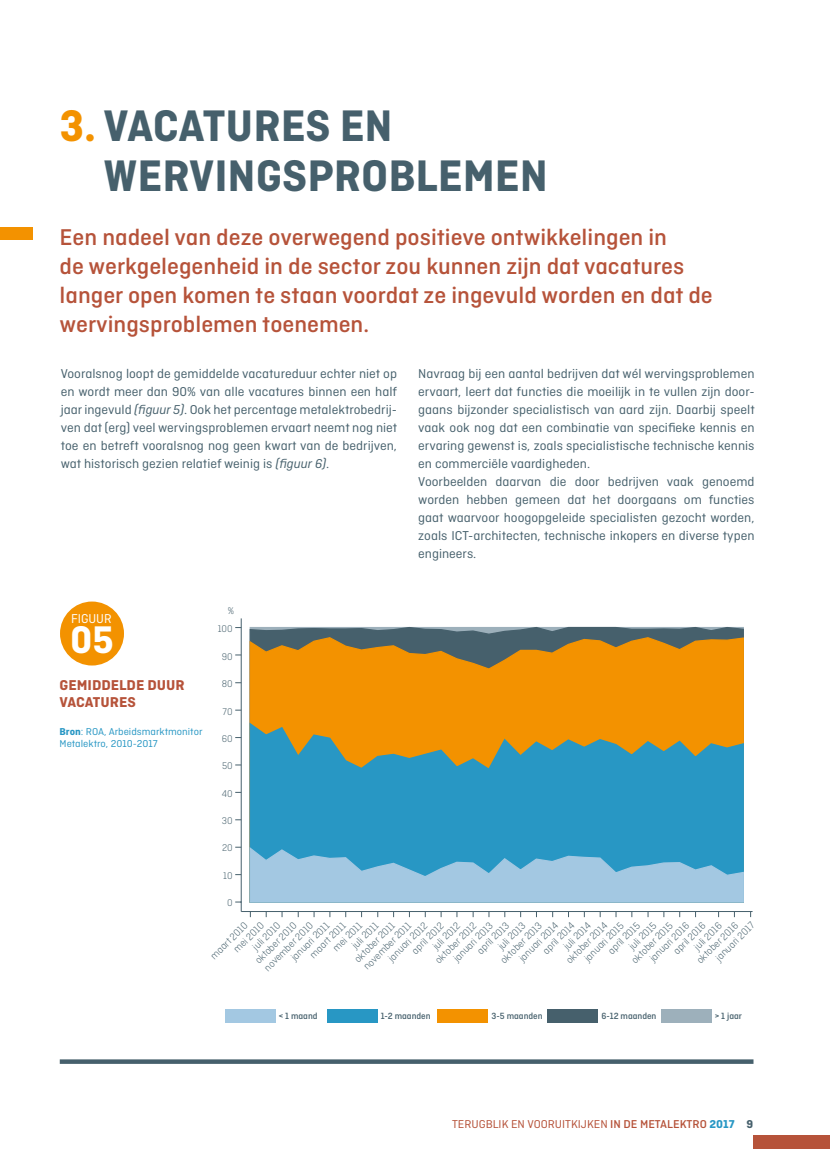
<style>
.page{position:relative;width:830px;height:1149px;background:#fff}
.page>*{position:absolute;margin:0;border:0;box-sizing:border-box;transform-origin:0 0}
.t1{font:700 46.5px/49.5px "Ciutadella";color:#46606c}
.t2{font:700 40.5px "Ciutadella";color:#fff}
.t3{font:500 24px/28.8px "Ciutadella";color:#b6533a;scale:1.04 1}
.t4{font:700 15px/16.5px "Ciutadella";color:#b6533a;scale:1.05 1}
.t5{font:13.5px/18px "Ciutadella";color:#46606c;text-align:justify;scale:1.04 1}
.t6{font:13.5px "Ciutadella";color:#fff}
.t7{font:12px "Ciutadella";color:#b6533a;scale:1.05 1}
.t8{font:300 10.5px "Ciutadella";color:#46606c}
.t9{font:10.5px/12px "Ciutadella";color:#2897c4;scale:1.05 1}
.t10{font:300 10.2px "Ciutadella";color:#46606c}
.t11{font:500 9.45px "Ciutadella";color:#46606c}
.s1{color:#f39200}
.s2{font-style:italic}
.s3{font-weight:700}
.s4{font-weight:500}
.s5{font-weight:700;color:#2897c4}
.s6{font-weight:700;color:#46606c}
</style>
<div class="page">
<div style="left:753px;top:1134px;width:76px;height:14px;background:#b6533a"></div>
<div style="left:60px;top:601px;width:64px;height:64px;background:#f39200;border-radius:50%"></div>
<div style="left:661px;top:1008px;width:50px;height:13px;background:#9db0bb"></div>
<div style="left:225px;top:1008px;width:50px;height:13px;background:#a3c8e2"></div>
<div style="left:327px;top:1008px;width:50px;height:13px;background:#2897c4"></div>
<div style="left:436px;top:1008px;width:51px;height:13px;background:#f39200"></div>
<div style="left:547px;top:1008px;width:50px;height:13px;background:#46606c"></div>
<hr style="left:241px;top:618px;width:1px;height:293px;background:#46606c">
<hr style="left:241px;top:910px;width:511px;height:1px;background:#46606c">
<svg style="left:249px;top:626px;width:495px;height:10px;background:#677d88"></svg>
<svg style="left:249px;top:636px;width:495px;height:86px;background:#db8b0f"></svg>
<svg style="left:249px;top:722px;width:495px;height:124px;background:#559699"></svg>
<svg style="left:249px;top:846px;width:495px;height:57px;background:#7db8d8"></svg>
<svg style="left:60px;top:1059px;width:693px;height:4px;background:#576f79"></svg>
<div style="left:0;top:227px;width:33px;height:13px;background:#f39200"></div>
<h1 class="t1" style="left:103px;top:101px;width:445px;text-indent:-44px"><span class="s1">3.</span> VACATURES EN<br>WERVINGSPROBLEMEN</h1>
<h3 class="t3" style="left:60px;top:223px;width:629px">Een nadeel van deze overwegend positieve ontwikkelingen in<br>de werkgelegenheid in de sector zou kunnen zijn dat vacatures langer open komen te staan voordat ze ingevuld worden en dat de wervingsproblemen toenemen.</h3>
<p class="t5" style="left:61px;top:365px;width:325px">Vooralsnog loopt de gemiddelde vacatureduur echter niet op en wordt meer dan 90% van alle vacatures binnen een half jaar ingevuld <span class="s2">(figuur 5)</span>. Ook het percentage metalektrobedrij&shy;ven dat (erg) veel wervingsproblemen ervaart neemt nog niet toe en betreft vooralsnog nog geen kwart van de bedrijven, wat historisch gezien relatief weinig is <span class="s2">(figuur 6)</span>.</p>
<p class="t5" style="left:418px;top:364px;width:325px;text-align:left">Navraag bij een aantal bedrijven dat wél wervingsproblemen ervaart, leert dat functies die moeilijk in te vullen zijn door&shy;gaans bijzonder specialistisch van aard zijn. Daarbij speelt vaak ook nog dat een combinatie van specifieke kennis en ervaring gewenst is, zoals specialistische technische kennis en commerciële vaardigheden.<br>Voorbeelden daarvan die door bedrijven vaak genoemd worden hebben gemeen dat het doorgaans om functies gaat waarvoor hoogopgeleide specialisten gezocht worden, zoals ICT-architecten, technische inkopers en diverse typen engineers.</p>
<p class="t6" style="left:71px;top:611px;width:42px">FIGUUR</p>
<h2 class="t2" style="left:70px;top:616px;width:45px">05</h2>
<p class="t4" style="left:60px;top:676px;width:120px">GEMIDDELDE DUUR<br>VACATURES</p>
<p class="t9" style="left:60px;top:725px;width:137px"><span class="s3">Bron</span>: ROA, Arbeidsmarktmonitor<br>Metalektro, 2010-2017</p>
<p class="t10" style="left:228px;top:605px;width:8px">%</p>
<p class="t10" style="left:218px;top:623px;width:17px">100</p>
<p class="t10" style="left:222px;top:650px;width:12px">90</p>
<p class="t10" style="left:222px;top:678px;width:12px">80</p>
<p class="t10" style="left:222px;top:705px;width:12px">70</p>
<p class="t10" style="left:222px;top:732px;width:12px">60</p>
<p class="t10" style="left:222px;top:760px;width:12px">50</p>
<p class="t10" style="left:222px;top:787px;width:12px">40</p>
<p class="t10" style="left:222px;top:814px;width:12px">30</p>
<p class="t10" style="left:222px;top:842px;width:12px">20</p>
<p class="t10" style="left:223px;top:869px;width:11px">10</p>
<p class="t10" style="left:227px;top:896px;width:7px">0</p>
<p class="t8" style="left:713px;top:954px;width:52px;rotate:-45deg">januari 2017</p>
<p class="t8" style="left:288px;top:954px;width:51px;rotate:-45deg">januari 2011</p>
<p class="t8" style="left:330px;top:945px;width:38px;rotate:-45deg">mei 2011</p>
<p class="t8" style="left:349px;top:942px;width:35px;rotate:-45deg">juli 2011</p>
<p class="t8" style="left:352px;top:956px;width:54px;rotate:-45deg">oktober 2011</p>
<p class="t8" style="left:361px;top:963px;width:64px;rotate:-45deg">november 2011</p>
<p class="t8" style="left:307px;top:952px;width:48px;rotate:-45deg">maart 2011</p>
<p class="t8" style="left:516px;top:955px;width:52px;rotate:-45deg">januari 2014</p>
<p class="t8" style="left:540px;top:948px;width:42px;rotate:-45deg">april 2014</p>
<p class="t8" style="left:561px;top:943px;width:36px;rotate:-45deg">juli 2014</p>
<p class="t8" style="left:563px;top:957px;width:55px;rotate:-45deg">oktober 2014</p>
<p class="t8" style="left:647px;top:955px;width:53px;rotate:-45deg">januari 2016</p>
<p class="t8" style="left:694px;top:957px;width:56px;rotate:-45deg">oktober 2016</p>
<p class="t8" style="left:670px;top:948px;width:42px;rotate:-45deg">april 2016</p>
<p class="t8" style="left:691px;top:943px;width:36px;rotate:-45deg">juli 2016</p>
<p class="t8" style="left:385px;top:955px;width:53px;rotate:-45deg">januari 2012</p>
<p class="t8" style="left:409px;top:948px;width:42px;rotate:-45deg">april 2012</p>
<p class="t8" style="left:430px;top:943px;width:36px;rotate:-45deg">juli 2012</p>
<p class="t8" style="left:432px;top:957px;width:55px;rotate:-45deg">oktober 2012</p>
<p class="t8" style="left:451px;top:955px;width:53px;rotate:-45deg">januari 2013</p>
<p class="t8" style="left:474px;top:948px;width:42px;rotate:-45deg">april 2013</p>
<p class="t8" style="left:495px;top:943px;width:36px;rotate:-45deg">juli 2013</p>
<p class="t8" style="left:498px;top:957px;width:56px;rotate:-45deg">oktober 2013</p>
<p class="t8" style="left:605px;top:948px;width:42px;rotate:-45deg">april 2015</p>
<p class="t8" style="left:581px;top:955px;width:53px;rotate:-45deg">januari 2015</p>
<p class="t8" style="left:626px;top:943px;width:36px;rotate:-45deg">juli 2015</p>
<p class="t8" style="left:628px;top:957px;width:55px;rotate:-45deg">oktober 2015</p>
<p class="t8" style="left:231px;top:946px;width:40px;rotate:-45deg">mei 2010</p>
<p class="t8" style="left:250px;top:943px;width:36px;rotate:-45deg">juli 2010</p>
<p class="t8" style="left:252px;top:957px;width:56px;rotate:-45deg">oktober 2010</p>
<p class="t8" style="left:208px;top:953px;width:49px;rotate:-45deg">maart 2010</p>
<p class="t8" style="left:262px;top:964px;width:66px;rotate:-45deg">november 2010</p>
<p class="t11" style="left:278px;top:1010px;width:40px">&lt; 1 maand</p>
<p class="t11" style="left:380px;top:1010px;width:51px">1-2 maanden</p>
<p class="t11" style="left:491px;top:1010px;width:53px">3-5 maanden</p>
<p class="t11" style="left:601px;top:1010px;width:56px">6-12 maanden</p>
<p class="t11" style="left:714px;top:1010px;width:29px">&gt; 1 jaar</p>
<p class="t7" style="left:452px;top:1117px;width:288px">TERUGBLIK EN VOORUITKIJKEN <span class="s4">IN DE METALEKTRO</span> <span class="s5">2017</span> <span class="s6">9</span></p>
</div>
